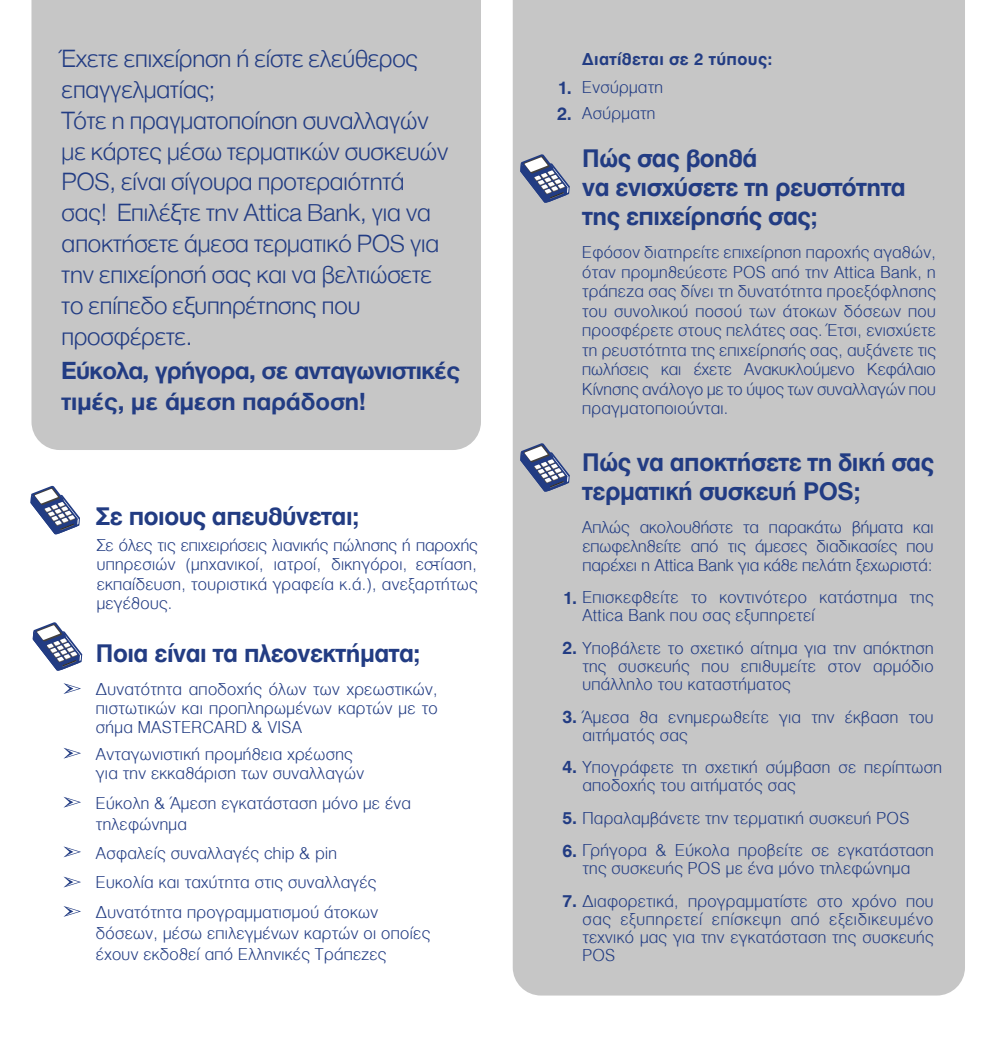
<style>
.page{position:relative;width:993px;height:1042px;background:#fff}
.page>*{position:absolute;margin:0;border:0;box-sizing:border-box;transform-origin:0 0}
.t1{font:300 25.72px/30.8px "Helvetica Neue Greek";letter-spacing:-.005em;color:#223c83}
.t2{font:700 25.72px/30.8px "Helvetica Neue Greek";letter-spacing:-.025em;color:#223c83}
.t3{font:700 23.97px/28.9px "CPHELVETICA";letter-spacing:-.02em;color:#223c83}
.t4{font:700 17.5px/26.4px "CPHELVETICA";color:#223c83}
.t5{font:300 17.15px "CPHELVETICA";color:#223c83}
.t6{font:300 16.28px/19.6px "CPHELVETICA";letter-spacing:.02em;color:#223c83}
.t7{font:700 16.28px "CPHELVETICA";letter-spacing:.02em;color:#223c83}
.s1{font-weight:700;font-size:17.15px}
</style>
<div class="page">
<svg style="left:31px;top:0;width:450px;height:450px;fill:#c6c6c6"></svg>
<div style="left:512px;top:0;width:452px;height:995px;background:#c6c6c6"></div>
<svg style="left:30px;top:486px;width:50px;height:48px"></svg>
<svg style="left:520px;top:443px;width:49px;height:49px"></svg>
<svg style="left:520px;top:154px;width:49px;height:49px"></svg>
<svg style="left:33px;top:622px;width:49px;height:49px"></svg>
<svg style="left:64px;top:748px;width:17px;height:10px"></svg>
<svg style="left:63px;top:683px;width:18px;height:11px"></svg>
<svg style="left:64px;top:797px;width:17px;height:10px"></svg>
<svg style="left:63px;top:846px;width:18px;height:11px"></svg>
<svg style="left:63px;top:876px;width:18px;height:11px"></svg>
<svg style="left:63px;top:906px;width:18px;height:11px"></svg>
<p class="t1" style="left:62px;top:43px;width:388px">Έχετε επιχείρηση ή είστε ελεύθερος επαγγελµατίας;<br>Τότε η πραγµατοποίηση συναλλαγών µε κάρτες µέσω τερµατικών συσκευών<br>POS, είναι σίγουρα προτεραιότητά σας! Επιλέξτε την Attica Bank, για να αποκτήσετε άµεσα τερµατικό POS για την επιχείρησή σας και να βελτιώσετε το επίπεδο εξυπηρέτησης που προσφέρετε.</p>
<p class="t7" style="left:582px;top:49px;width:191px">Διατίθεται σε 2 τύπους:</p>
<p class="t6" style="left:582px;top:73px;width:82px;line-height:26.9px">Ενσύρµατη<br>Ασύρµατη</p>
<p class="t4" style="left:557px;top:74px;width:16px">1.<br>2.</p>
<h2 class="t3" style="left:582px;top:144px;width:325px">Πώς σας βοηθά<br>να ενισχύσετε τη ρευστότητα της επιχείρησής σας;</h2>
<p class="t6" style="left:582px;top:242px;width:355px;text-align:justify">Εφόσον διατηρείτε επιχείρηση παροχής αγαθών, όταν προµηθεύεστε POS από την Attica Bank, η τράπεζα σας δίνει τη δυνατότητα προεξόφλησης του συνολικού ποσού των άτοκων δόσεων που προσφέρετε στους πελάτες σας. Έτσι, ενισχύετε τη ρευστότητα της επιχείρησής σας, αυξάνετε τις πωλήσεις και έχετε Ανακυκλούµενο Κεφάλαιο Κίνησης ανάλογο µε το ύψος των συναλλαγών που πραγµατοποιούνται.</p>
<h1 class="t2" style="left:61px;top:355px;width:400px">Εύκολα, γρήγορα, σε ανταγωνιστικές τιμές, με άμεση παράδοση!</h1>
<h2 class="t3" style="left:96px;top:501px;width:265px">Σε ποιους απευθύνεται;</h2>
<p class="t6" style="left:97px;top:535px;width:382px;text-align:justify">Σε όλες τις επιχειρήσεις λιανικής πώλησης ή παροχής υπηρεσιών (µηχανικοί, ιατροί, δικηγόροι, εστίαση, εκπαίδευση, τουριστικά γραφεία κ.ά.), ανεξαρτήτως µεγέθους.</p>
<p class="t5" style="left:431px;top:553px;width:8px">-</p>
<h2 class="t3" style="left:96px;top:638px;width:326px">Ποια είναι τα πλεονεκτήµατα;</h2>
<p class="t6" style="left:96px;top:680px;width:343px;line-height:18.9px;text-align:justify">Δυνατότητα αποδοχής όλων των χρεωστικών, πιστωτικών και προπληρωµένων καρτών µε το σήµα MASTERCARD &amp; VISA</p>
<p class="t6" style="left:96px;top:744px;width:269px;line-height:18.9px">Ανταγωνιστική προµήθεια χρέωσης για την εκκαθάριση των συναλλαγών</p>
<p class="t6" style="left:96px;top:792px;width:316px;line-height:21.5px">Εύκολη &amp; Άµεση εγκατάσταση µόνο µε ένα τηλεφώνηµα</p>
<p class="t6" style="left:96px;top:838px;width:283px;line-height:29.2px">Ασφαλείς συναλλαγές chip &amp; pin<br>Ευκολία και ταχύτητα στις συναλλαγές<br>Δυνατότητα προγραµµατισµού άτοκων</p>
<p class="t6" style="left:96px;top:922px;width:335px;line-height:21.5px">δόσεων, µέσω επιλεγµένων καρτών οι οποίες έχουν εκδοθεί από Ελληνικές Τράπεζες</p>
<h2 class="t3" style="left:582px;top:447px;width:353px">Πώς να αποκτήσετε τη δική σας τερµατική συσκευή POS;</h2>
<p class="t6" style="left:582px;top:518px;width:352px;line-height:18.9px;text-align:justify">Απλώς ακολουθήστε τα παρακάτω βήµατα και επωφεληθείτε από τις άµεσες διαδικασίες που παρέχει η Attica Bank για κάθε πελάτη ξεχωριστά:</p>
<p class="t6" style="left:582px;top:588px;width:352px;line-height:18px;text-indent:-20px"><span class="s1">1.</span> Επισκεφθείτε το κοντινότερο κατάστηµα της<br>Attica Bank που σας εξυπηρετεί</p>
<p class="t6" style="left:582px;top:639px;width:352px;line-height:18px;text-align:justify;text-indent:-20px"><span class="s1">2.</span> Υποβάλετε το σχετικό αίτηµα για την απόκτηση της συσκευής που επιθυµείτε στον αρµόδιο υπάλληλο του καταστήµατος</p>
<p class="t6" style="left:582px;top:707px;width:352px;line-height:18px;text-indent:-20px"><span class="s1">3.</span> Άµεσα θα ενηµερωθείτε για την έκβαση του αιτήµατός σας</p>
<p class="t6" style="left:582px;top:758px;width:361px;line-height:18px;text-indent:-20px"><span class="s1">4.</span> Υπογράφετε τη σχετική σύµβαση σε περίπτωση αποδοχής του αιτήµατός σας</p>
<p class="t6" style="left:562px;top:808px;width:348px"><span class="s1">5.</span> Παραλαµβάνετε την τερµατική συσκευή POS</p>
<p class="t6" style="left:562px;top:841px;width:372px;line-height:18px;text-align:center"><span class="s1">6.</span> Γρήγορα &amp; Εύκολα προβείτε σε εγκατάσταση της συσκευής POS µε ένα µόνο τηλεφώνηµα</p>
<p class="t6" style="left:582px;top:892px;width:353px;line-height:18px;text-align:justify;text-indent:-20px"><span class="s1">7.</span> Διαφορετικά, προγραµµατίστε στο χρόνο που σας εξυπηρετεί επίσκεψη από εξειδικευµένο τεχνικό µας για την εγκατάσταση της συσκευής POS</p>
</div>
